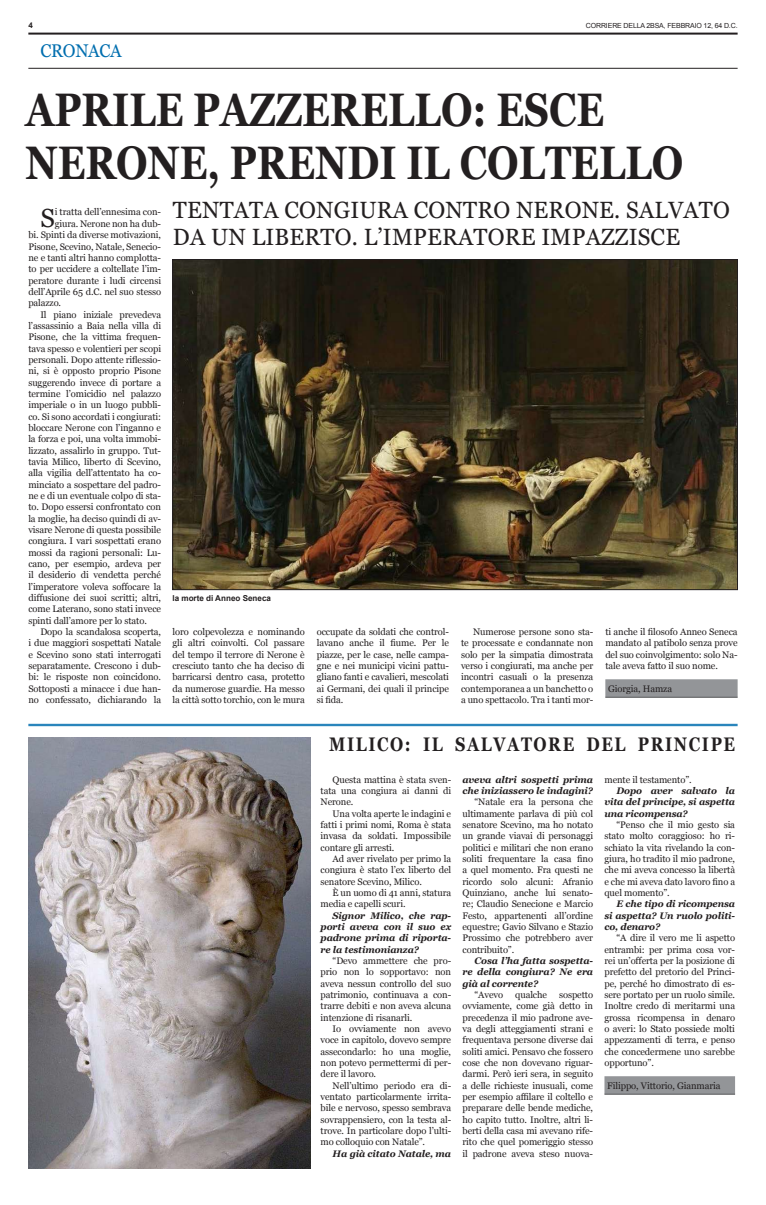
<style>
.page{position:relative;width:766px;height:1205px;background:#fff}
.page>*{position:absolute;margin:0;border:0;box-sizing:border-box;transform-origin:0 0}
.t1{font:700 47px/53px "Georgia";color:#231f20;scale:.82 1}
.t2{font:26.2px "Georgia";color:#231f20}
.t3{font:23.5px/27px "Georgia";letter-spacing:.01em;color:#231f20;scale:.96 1}
.t4{font:700 19.6px "Georgia";letter-spacing:.1em;color:#231f20;scale:.82 1}
.t5{font:18.4px "Georgia";letter-spacing:-.015em;color:#006eaf;scale:.93 1}
.t6{font:9.5px/11.3px "Georgia";letter-spacing:-.01em;color:#231f20;text-align:justify}
.t7{font:italic 700 9.5px/11.3px "Georgia";letter-spacing:-.01em;color:#231f20;text-align:justify}
.t8{font:700 8.2px "Arial";color:#231f20}
.t9{font:700 8px "Arial";color:#231f20}
.t10{font:7px "Arial";letter-spacing:-.02em;color:#231f20}
</style>
<div class="page">
<img style="left:174px;top:261px;width:561px;height:327px">
<hr style="left:28px;top:33px;width:709px;height:2px;background:#231f20">
<hr style="left:28px;top:68px;width:709px;height:1px;background:#231f20">
<img style="left:28px;top:737px;width:283px;height:431px">
<hr style="left:28px;top:724px;width:709px;height:1px;background:#006eaf">
<hr style="left:28px;top:725px;width:709px;height:1px;background:#006eaf">
<div style="left:605px;top:679px;width:132px;height:18px;background:#939598"></div>
<hr style="left:605px;top:697px;width:132px;height:1px;background:#57585a">
<div style="left:604px;top:1076px;width:130px;height:18px;background:#939598"></div>
<hr style="left:604px;top:1094px;width:130px;height:1px;background:#57585a">
<p class="t9" style="left:28px;top:20px;width:6px">4</p>
<p class="t10" style="left:585px;top:21px;width:153px">CORRIERE DELLA 2BSA, FEBBRAIO 12, 64 D.C.</p>
<h3 class="t5" style="left:40px;top:37px;width:89px">CRONACA</h3>
<h1 class="t1" style="left:26px;top:80px;width:803px">APRILE PAZZERELLO: ESCE<br>NERONE, PRENDI IL COLTELLO</h1>
<h2 class="t2" style="left:40px;top:199px;width:16px">S</h2>
<p class="t6" style="left:55px;top:206px;width:108px">i tratta dell’ennesima con-</p>
<p class="t6" style="left:55px;top:217px;width:108px">giura. Nerone non ha dub-</p>
<p class="t6" style="left:28px;top:229px;width:134px">bi. Spinti da diverse motivazioni,</p>
<p class="t6" style="left:28px;top:240px;width:134px">Pisone, Scevino, Natale, Senecio-</p>
<p class="t6" style="left:28px;top:251px;width:134px">ne e tanti altri hanno complotta-</p>
<p class="t6" style="left:28px;top:263px;width:134px">to per uccidere a coltellate l’im-</p>
<p class="t6" style="left:28px;top:274px;width:134px">peratore durante i ludi circensi</p>
<p class="t6" style="left:28px;top:285px;width:134px">dell’Aprile 65 d.C. nel suo stesso</p>
<p class="t6" style="left:28px;top:297px;width:34px">palazzo.</p>
<p class="t6" style="left:40px;top:308px;width:122px">Il piano iniziale prevedeva</p>
<p class="t6" style="left:28px;top:319px;width:134px">l’assassinio a Baia nella villa di</p>
<p class="t6" style="left:28px;top:331px;width:134px">Pisone, che la vittima frequen-</p>
<p class="t6" style="left:28px;top:342px;width:134px">tava spesso e volentieri per scopi</p>
<p class="t6" style="left:28px;top:354px;width:134px">personali. Dopo attente riflessio-</p>
<p class="t6" style="left:28px;top:365px;width:134px">ni, si è opposto proprio Pisone</p>
<p class="t6" style="left:28px;top:376px;width:134px">suggerendo invece di portare a</p>
<p class="t6" style="left:28px;top:388px;width:134px">termine l’omicidio nel palazzo</p>
<p class="t6" style="left:28px;top:399px;width:134px">imperiale o in un luogo pubbli-</p>
<p class="t6" style="left:28px;top:410px;width:134px">co. Si sono accordati i congiurati:</p>
<p class="t6" style="left:28px;top:422px;width:134px">bloccare Nerone con l’inganno e</p>
<p class="t6" style="left:28px;top:433px;width:134px">la forza e poi, una volta immobi-</p>
<p class="t6" style="left:28px;top:444px;width:134px">lizzato, assalirlo in gruppo. Tut-</p>
<p class="t6" style="left:28px;top:456px;width:134px">tavia Milico, liberto di Scevino,</p>
<p class="t6" style="left:28px;top:467px;width:134px">alla vigilia dell’attentato ha co-</p>
<p class="t6" style="left:28px;top:478px;width:134px">minciato a sospettare del padro-</p>
<p class="t6" style="left:28px;top:490px;width:134px">ne e di un eventuale colpo di sta-</p>
<p class="t6" style="left:28px;top:501px;width:134px">to. Dopo essersi confrontato con</p>
<p class="t6" style="left:28px;top:512px;width:134px">la moglie, ha deciso quindi di av-</p>
<p class="t6" style="left:28px;top:524px;width:134px">visare Nerone di questa possibile</p>
<p class="t6" style="left:28px;top:535px;width:134px">congiura. I vari sospettati erano</p>
<p class="t6" style="left:28px;top:546px;width:134px">mossi da ragioni personali: Lu-</p>
<p class="t6" style="left:28px;top:558px;width:134px">cano, per esempio, ardeva per</p>
<p class="t6" style="left:28px;top:569px;width:134px">il desiderio di vendetta perché</p>
<p class="t6" style="left:28px;top:580px;width:134px">l’imperatore voleva soffocare la</p>
<p class="t6" style="left:28px;top:592px;width:134px">diffusione dei suoi scritti; altri,</p>
<p class="t6" style="left:28px;top:603px;width:134px">come Laterano, sono stati invece</p>
<p class="t6" style="left:28px;top:614px;width:120px">spinti dall’amore per lo stato.</p>
<p class="t6" style="left:40px;top:626px;width:122px">Dopo la scandalosa scoperta,</p>
<p class="t6" style="left:28px;top:637px;width:134px">i due maggiori sospettati Natale</p>
<p class="t6" style="left:28px;top:648px;width:134px">e Scevino sono stati interrogati</p>
<p class="t6" style="left:28px;top:660px;width:134px">separatamente. Crescono i dub-</p>
<p class="t6" style="left:28px;top:671px;width:134px">bi: le risposte non coincidono.</p>
<p class="t6" style="left:28px;top:682px;width:134px">Sottoposti a minacce i due han-</p>
<p class="t6" style="left:28px;top:694px;width:134px">no confessato, dichiarando la</p>
<h3 class="t3" style="left:173px;top:195px;width:581px">TENTATA CONGIURA CONTRO NERONE. SALVATO<br>DA UN LIBERTO. L’IMPERATORE IMPAZZISCE</h3>
<p class="t8" style="left:172px;top:593px;width:100px">la morte di Anneo Seneca</p>
<p class="t6" style="left:172px;top:626px;width:134px">loro colpevolezza e nominando gli altri coinvolti. Col passare del tempo il terrore di Nerone è cresciuto tanto che ha deciso di barricarsi dentro casa, protetto da numerose guardie. Ha messo la città sotto torchio, con le mura</p>
<p class="t6" style="left:317px;top:626px;width:134px">occupate da soldati che control&shy;lavano anche il fiume. Per le piazze, per le case, nelle campa&shy;gne e nei municipi vicini pattu&shy;gliano fanti e cavalieri, mescolati ai Germani, dei quali il principe si fida.</p>
<p class="t6" style="left:461px;top:626px;width:134px;text-indent:12px">Numerose persone sono sta&shy;te processate e condannate non solo per la simpatia dimostrata verso i congiurati, ma anche per incontri casuali o la presenza contemporanea a un banchetto o a uno spettacolo. Tra i tanti mor-</p>
<p class="t6" style="left:605px;top:626px;width:134px">ti anche il filosofo Anneo Seneca mandato al patibolo senza prove del suo coinvolgimento: solo Na&shy;tale aveva fatto il suo nome.</p>
<p class="t6" style="left:608px;top:682px;width:65px">Giorgia, Hamza</p>
<h3 class="t4" style="left:329px;top:729px;width:496px">MILICO: IL SALVATORE DEL PRINCIPE</h3>
<p class="t6" style="left:320px;top:773px;width:132px;text-indent:12px">Questa mattina è stata sven&shy;tata una congiura ai danni di Nerone.</p>
<p class="t6" style="left:320px;top:807px;width:132px;text-indent:12px">Una volta aperte le indagini e fatti i primi nomi, Roma è stata invasa da soldati. Impossibile contare gli arresti.</p>
<p class="t6" style="left:320px;top:852px;width:132px;text-indent:12px">Ad aver rivelato per primo la congiura è stato l’ex liberto del senatore Scevino, Milico.</p>
<p class="t6" style="left:320px;top:886px;width:132px;text-indent:12px">È un uomo di 41 anni, statura media e capelli scuri.</p>
<p class="t7" style="left:320px;top:909px;width:132px;text-indent:12px">Signor Milico, che rap&shy;porti aveva con il suo ex padrone prima di riporta&shy;re la testimonianza?</p>
<p class="t6" style="left:320px;top:954px;width:132px;text-indent:12px">“Devo ammettere che pro&shy;prio non lo sopportavo: non aveva nessun controllo del suo patrimonio, continuava a con&shy;trarre debiti e non aveva alcuna intenzione di risanarli.</p>
<p class="t6" style="left:320px;top:1022px;width:132px;text-indent:12px">Io ovviamente non avevo voce in capitolo, dovevo sempre assecondarlo: ho una moglie, non potevo permettermi di per&shy;dere il lavoro.</p>
<p class="t6" style="left:320px;top:1079px;width:132px;text-indent:12px">Nell’ultimo periodo era di&shy;ventato particolarmente irrita&shy;bile e nervoso, spesso sembrava sovrappensiero, con la testa al&shy;trove. In particolare dopo l’ulti&shy;mo colloquio con Natale”.</p>
<p class="t7" style="left:332px;top:1147px;width:120px">Ha già citato Natale, ma</p>
<p class="t6" style="left:604px;top:773px;width:89px">mente il testamento”.</p>
<p class="t7" style="left:604px;top:784px;width:132px;text-indent:12px">Dopo aver salvato la vita del principe, si aspetta una ricompensa?</p>
<p class="t6" style="left:604px;top:818px;width:132px;text-indent:12px">“Penso che il mio gesto sia stato molto coraggioso: ho ri&shy;schiato la vita rivelando la con&shy;giura, ho tradito il mio padrone, che mi aveva concesso la libertà e che mi aveva dato lavoro fino a quel momento”.</p>
<p class="t7" style="left:604px;top:898px;width:132px;text-indent:12px">E che tipo di ricompensa si aspetta? Un ruolo politi&shy;co, denaro?</p>
<p class="t6" style="left:604px;top:932px;width:132px;text-indent:12px">“A dire il vero me li aspetto entrambi: per prima cosa vor&shy;rei un’offerta per la posizione di prefetto del pretorio del Princi&shy;pe, perché ho dimostrato di es&shy;sere portato per un ruolo simile.<br>Inoltre credo di meritarmi una grossa ricompensa in denaro o averi: lo Stato possiede molti appezzamenti di terra, e penso che concedermene uno sarebbe opportuno”.</p>
<p class="t6" style="left:607px;top:1079px;width:115px">Filippo, Vittorio, Gianmaria</p>
<p class="t7" style="left:462px;top:773px;width:132px">aveva altri sospetti prima che iniziassero le indagini?</p>
<p class="t6" style="left:462px;top:796px;width:132px;text-indent:12px">“Natale era la persona che ultimamente parlava di più col senatore Scevino, ma ho notato un grande viavai di personaggi politici e militari che non erano soliti frequentare la casa fino a quel momento. Fra questi ne ricordo solo alcuni: Afranio Quinziano, anche lui senato&shy;re; Claudio Senecione e Marcio Festo, appartenenti all’ordine equestre; Gavio Silvano e Stazio Prossimo che potrebbero aver contribuito”.</p>
<p class="t7" style="left:462px;top:954px;width:132px;text-indent:12px">Cosa l’ha fatta sospetta&shy;re della congiura? Ne era già al corrente?</p>
<p class="t6" style="left:474px;top:988px;width:30px">“Avevo</p>
<p class="t6" style="left:515px;top:988px;width:33px">qualche</p>
<p class="t6" style="left:462px;top:988px;width:132px;text-indent:97px">sospetto ovviamente, come già detto in precedenza il mio padrone ave&shy;va degli atteggiamenti strani e frequentava persone diverse dai soliti amici. Pensavo che fossero cose che non dovevano riguar&shy;darmi. Però ieri sera, in seguito a delle richieste inusuali, come per esempio affilare il coltello e preparare delle bende mediche, ho capito tutto. Inoltre, altri li&shy;berti della casa mi avevano rife&shy;rito che quel pomeriggio stesso il padrone aveva steso nuova-</p>
</div>
